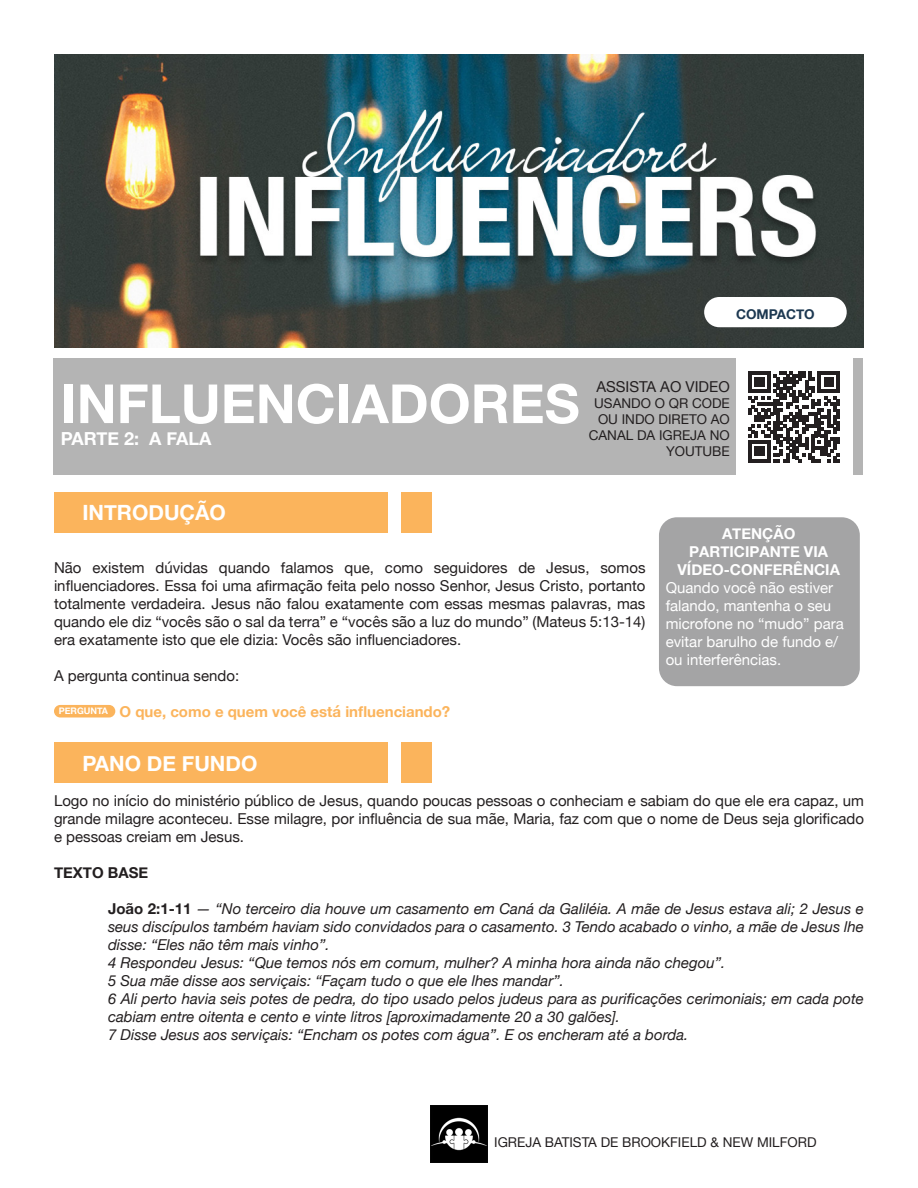
<style>
.page{position:relative;width:918px;height:1188px;background:#fff}
.page>*{position:absolute;margin:0;border:0;box-sizing:border-box;transform-origin:0 0}
.t1{font:700 54px "Helvetica Neue";color:#fff}
.t2{font:700 21px "Helvetica Neue";color:#fff}
.t3{font:700 18px "Helvetica Neue";color:#fff}
.t4{font:15px/18px "Helvetica Neue";color:#231f20;text-align:justify}
.Bible_Reading{font:italic 15px/18px "Helvetica Neue";color:#231f20;text-align:justify}
.t5{font:15px/18px "Helvetica Neue";color:#fff}
.t6{font:700 15px/18px "Helvetica Neue";color:#fff;text-align:center}
.Topic{font:700 15px "Helvetica Neue";color:#fbb45c}
.t7{font:700 15px "Helvetica Neue";color:#231f20}
.t8{font:13.5px/16.2px "Helvetica Neue";color:#231f20;text-align:right}
.t9{font:700 13.5px "Helvetica Neue";color:#1c3851}
.t10{font:700 9px "Helvetica Neue";color:#fff}
.s1{font-weight:700;font-style:normal}
</style>
<div class="page">
<img style="left:431px;top:1106px;width:56px;height:56px">
<img style="left:54px;top:54px;width:810px;height:294px">
<div style="left:53px;top:358px;width:810px;height:117px;background:#b4b4b4"></div>
<div style="left:736px;top:358px;width:116px;height:117px;background:#fff"></div>
<svg style="left:748px;top:371px;width:92px;height:91px"></svg>
<div style="left:54px;top:492px;width:378px;height:40px;background:#fbb45c"></div>
<div style="left:388px;top:487px;width:12px;height:50px;background:#fff"></div>
<div style="left:54px;top:705px;width:61px;height:12px;background:#fbb45c;border-radius:6px"></div>
<div style="left:54px;top:743px;width:378px;height:40px;background:#fbb45c"></div>
<div style="left:388px;top:738px;width:12px;height:50px;background:#fff"></div>
<div style="left:704px;top:297px;width:143px;height:30px;background:#fff;border-radius:15px"></div>
<div style="left:659px;top:517px;width:201px;height:169px;background:#a4a4a5;border-radius:18px"></div>
<p class="t9" style="left:736px;top:303px;width:80px">COMPACTO</p>
<p class="t1" style="left:61px;top:361px;width:520px">INFLUENCIADORES</p>
<p class="t3" style="left:61px;top:424px;width:152px">PARTE 2: A FALA</p>
<p class="t4" style="left:596px;top:378px;width:135px">ASSISTA AO VIDEO</p>
<p class="t8" style="left:594px;top:396px;width:137px">USANDO O QR CODE</p>
<p class="t8" style="left:589px;top:412px;width:143px">OU INDO DIRETO AO<br>CANAL DA IGREJA NO<br>YOUTUBE</p>
<p class="t2" style="left:82px;top:496px;width:145px">INTRODUÇÃO</p>
<p class="t4" style="left:54px;top:559px;width:593px">Não existem dúvidas quando falamos que, como seguidores de Jesus, somos influenciadores. Essa foi uma afirmação feita pelo nosso Senhor, Jesus Cristo, portanto totalmente verdadeira. Jesus não falou exatamente com essas mesmas palavras, mas quando ele diz “vocês são o sal da terra” e “vocês são a luz do mundo” (Mateus 5:13-14) era exatamente isto que ele dizia: Vocês são influenciadores.</p>
<p class="t4" style="left:54px;top:667px;width:187px">A pergunta continua sendo:</p>
<p class="t10" style="left:59px;top:704px;width:51px">PERGUNTA</p>
<p class="Topic" style="left:120px;top:700px;width:332px">O que, como e quem você está influenciando?</p>
<p class="t2" style="left:82px;top:747px;width:177px">PANO DE FUNDO</p>
<p class="t4" style="left:54px;top:792px;width:812px">Logo no início do ministério público de Jesus, quando poucas pessoas o conheciam e sabiam do que ele era capaz, um grande milagre aconteceu. Esse milagre, por influência de sua mãe, Maria, faz com que o nome de Deus seja glorificado e pessoas creiam em Jesus.</p>
<p class="t7" style="left:54px;top:861px;width:96px">TEXTO BASE</p>
<p class="Bible_Reading" style="left:108px;top:900px;width:757px"><span class="s1">João 2:1-11</span> — “No terceiro dia houve um casamento em Caná da Galiléia. A mãe de Jesus estava ali; 2 Jesus e seus discípulos também haviam sido convidados para o casamento. 3 Tendo acabado o vinho, a mãe de Jesus lhe disse: “Eles não têm mais vinho”.</p>
<p class="Bible_Reading" style="left:108px;top:954px;width:619px">4 Respondeu Jesus: “Que temos nós em comum, mulher? A minha hora ainda não chegou”.</p>
<p class="Bible_Reading" style="left:108px;top:972px;width:457px">5 Sua mãe disse aos serviçais: “Façam tudo o que ele lhes mandar”.</p>
<p class="Bible_Reading" style="left:108px;top:990px;width:758px">6 Ali perto havia seis potes de pedra, do tipo usado pelos judeus para as purificações cerimoniais; em cada pote cabiam entre oitenta e cento e vinte litros [aproximadamente 20 a 30 galões].</p>
<p class="Bible_Reading" style="left:108px;top:1026px;width:582px">7 Disse Jesus aos serviçais: “Encham os potes com água”. E os encheram até a borda.</p>
<p class="t6" style="left:677px;top:525px;width:164px">ATENÇÃO<br>PARTICIPANTE VIA<br>VÍDEO-CONFERÊNCIA</p>
<p class="t5" style="left:666px;top:579px;width:180px">Quando você não estiver falando, mantenha o seu microfone no “mudo” para evitar barulho de fundo e/ ou interferências.</p>
<p class="t8" style="left:494px;top:1135px;width:324px">IGREJA BATISTA DE BROOKFIELD &amp; NEW MILFORD</p>
</div>
